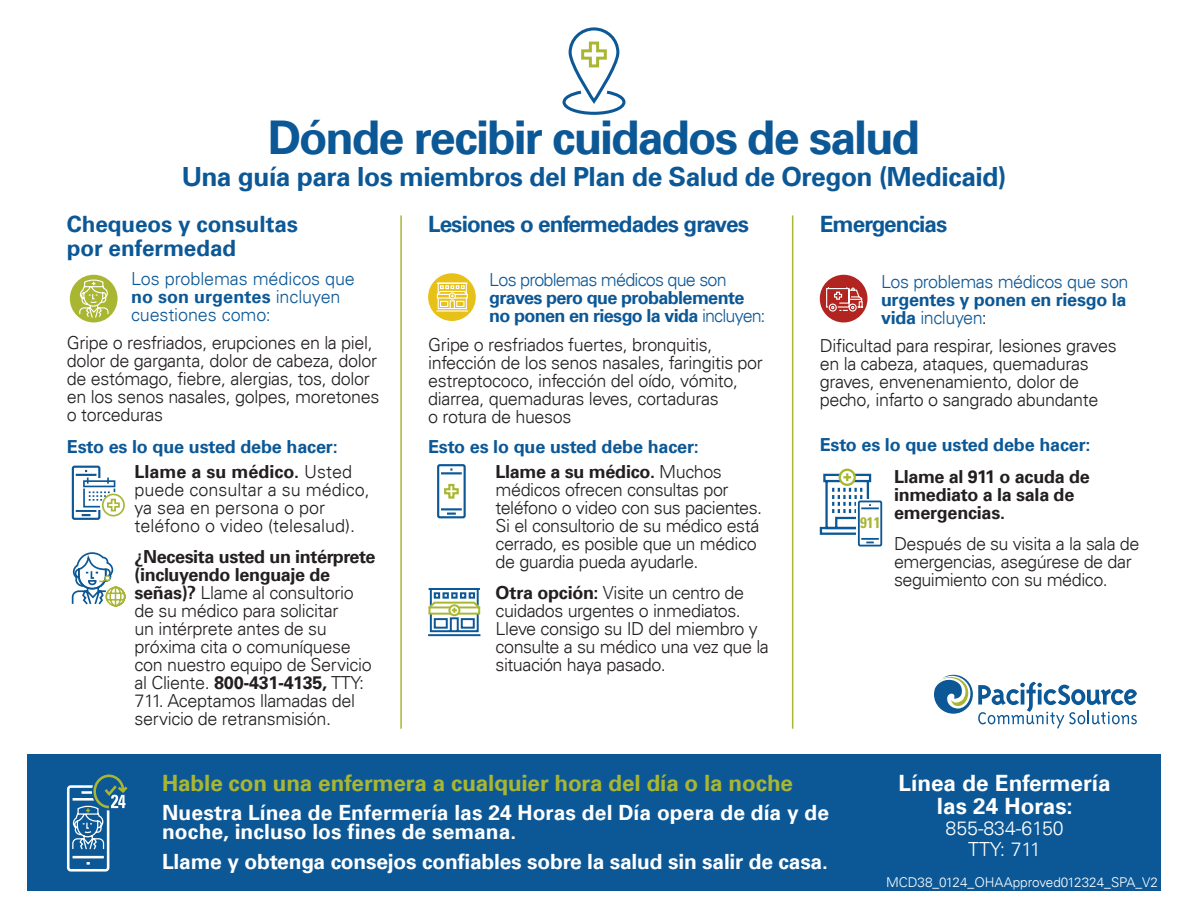
<style>
.page{position:relative;width:1188px;height:918px;background:#fff}
.page>*{position:absolute;margin:0;border:0;box-sizing:border-box;transform-origin:0 0}
.H1_new{font:700 46.65px "Univers LT";letter-spacing:-.04em;color:#0c5896}
.H1_small{font:700 26.4px "Univers LT";letter-spacing:-.02em;color:#0c5896}
.t1{font:700 22.5px "Univers LT";letter-spacing:-.005em;color:#a9b632}
.t2{font:700 22.5px "Univers LT";letter-spacing:-.04em;color:#0c5896}
.t3{font:700 22.5px/24px "Univers LT";letter-spacing:-.005em;color:#0c5896}
.t4{font:700 22.5px/22.5px "Univers LT";color:#fff;text-align:center}
.t5{font:700 21px/19.5px "Univers LT";color:#fff}
.t6{font:300 19.5px/21px "Univers LT";color:#fff;text-align:center}
.Body{font:300 18px/18px "Univers LT";letter-spacing:-.02em;color:#231f20}
.Body-2{font:300 18px/18px "Univers LT";letter-spacing:-.01em;color:#0c5896}
.Body-3{font:300 18px/18px "Univers LT";color:#231f20}
.Body-4{font:700 18px/18px "Univers LT";letter-spacing:-.035em;color:#0c5896}
.What_to_do{font:700 18px "Univers LT";letter-spacing:-.01em;color:#0c5896}
.Body-5{font:700 18px/18px "Univers LT";letter-spacing:-.015em;color:#231f20}
.Body-6{font:700 18px "Univers LT";letter-spacing:-.01em;color:#0c5896}
.t7{font:700 condensed 15.3px "Univers LT";color:#a9b632}
.t8{font:300 13.5px "Univers LT";color:#fff}
.s1{font-weight:700}
.s2{font-weight:300}
.s3{color:#231f20}
</style>
<div class="page">
<svg style="left:934px;top:675px;width:203px;height:54px"></svg>
<div style="left:27px;top:754px;width:1134px;height:137px;background:#0c5896"></div>
<svg style="left:67px;top:774px;width:61px;height:98px"></svg>
<svg style="left:428px;top:588px;width:53px;height:49px"></svg>
<svg style="left:437px;top:464px;width:29px;height:55px"></svg>
<hr style="left:400px;top:215px;width:2px;height:514px;background:#a9b632">
<hr style="left:792px;top:215px;width:1px;height:514px;background:#a9b632">
<svg style="left:71px;top:465px;width:54px;height:55px"></svg>
<svg style="left:819px;top:468px;width:64px;height:79px"></svg>
<div style="left:70px;top:275px;width:48px;height:47px;background:#a9b632;border-radius:50%"></div>
<svg style="left:79px;top:279px;width:30px;height:40px"></svg>
<div style="left:820px;top:275px;width:48px;height:47px;background:#b2241f;border-radius:50%"></div>
<svg style="left:826px;top:287px;width:38px;height:25px"></svg>
<div style="left:428px;top:273px;width:48px;height:48px;background:#e7c018;border-radius:50%"></div>
<svg style="left:436px;top:282px;width:32px;height:30px"></svg>
<div style="left:569px;top:27px;width:50px;height:76px;border:3px solid #0c5896;border-radius:24px"></div>
<svg style="left:562px;top:89px;width:64px;height:26px"></svg>
<svg style="left:581px;top:41px;width:26px;height:27px"></svg>
<svg style="left:71px;top:552px;width:55px;height:55px"></svg>
<h1 class="H1_new" style="left:268px;top:111px;width:654px">Dónde recibir cuidados de salud</h1>
<h1 class="H1_small" style="left:182px;top:161px;width:826px">Una guía para los miembros del Plan de Salud de Oregon (Medicaid)</h1>
<h2 class="t3" style="left:67px;top:212px;width:233px">Chequeos y consultas por enfermedad</h2>
<p class="Body-2" style="left:131px;top:270px;width:225px">Los problemas médicos que <span class="s1">no son urgentes</span> incluyen cuestiones como:</p>
<p class="Body" style="left:67px;top:334px;width:314px">Gripe o resfriados, erupciones en la piel, dolor de garganta, dolor de cabeza, dolor de estómago, fiebre, alergias, tos, dolor en los senos nasales, golpes, moretones o torceduras</p>
<h3 class="What_to_do" style="left:67px;top:436px;width:272px">Esto es lo que usted debe hacer:</h3>
<p class="Body-3" style="left:134px;top:462px;width:237px"><span class="s1">Llame a su médico.</span> Usted puede consultar a su médico, ya sea en persona o por teléfono o video (telesalud).</p>
<p class="Body" style="left:134px;top:548px;width:243px"><span class="s1">¿Necesita usted un intérprete (incluyendo lenguaje de señas)?</span> Llame al consultorio de su médico para solicitar<br>un intérprete antes de su próxima cita o comuníquese con nuestro equipo de Servicio al Cliente. <span class="s1">800-431-4135,</span> TTY:<br>711. Aceptamos llamadas del servicio de retransmisión.</p>
<h2 class="t2" style="left:428px;top:211px;width:322px">Lesiones o enfermedades graves</h2>
<p class="Body-4" style="left:489px;top:271px;width:278px"><span class="s2">Los problemas médicos que son </span>graves pero que probablemente no ponen en riesgo la vida <span class="s2">incluyen:</span></p>
<p class="Body" style="left:428px;top:336px;width:336px">Gripe o resfriados fuertes, bronquitis, infección de los senos nasales, faringitis por estreptococo, infección del oído, vómito, diarrea, quemaduras leves, cortaduras<br>o rotura de huesos</p>
<h3 class="What_to_do" style="left:428px;top:436px;width:272px">Esto es lo que usted debe hacer:</h3>
<p class="Body" style="left:496px;top:462px;width:268px"><span class="s1">Llame a su médico.</span> Muchos médicos ofrecen consultas por teléfono o video con sus pacientes.<br>Si el consultorio de su médico está cerrado, es posible que un médico de guardia pueda ayudarle.</p>
<p class="Body" style="left:496px;top:584px;width:275px"><span class="s1">Otra opción:</span> Visite un centro de cuidados urgentes o inmediatos.<br>Lleve consigo su ID del miembro y consulte a su médico una vez que la situación haya pasado.</p>
<h2 class="t2" style="left:820px;top:211px;width:129px">Emergencias</h2>
<p class="Body-2" style="left:881px;top:273px;width:249px;text-align:justify">Los problemas médicos que son <span class="s1">urgentes y ponen en riesgo la vida</span> incluyen<span class="s3">:</span></p>
<p class="Body" style="left:820px;top:337px;width:298px">Dificultad para respirar, lesiones graves en la cabeza, ataques, quemaduras graves, envenenamiento, dolor de pecho, infarto o sangrado abundante</p>
<p class="Body-6" style="left:820px;top:435px;width:272px">Esto es lo que usted debe hacer:</p>
<p class="Body-5" style="left:894px;top:468px;width:197px">Llame al 911 o acuda de inmediato a la sala de emergencias.</p>
<p class="Body" style="left:894px;top:535px;width:247px">Después de su visita a la sala de emergencias, asegúrese de dar seguimiento con su médico.</p>
<p class="t7" style="left:860px;top:513px;width:22px">911</p>
<p class="t1" style="left:162px;top:770px;width:632px">Hable con una enfermera a cualquier hora del día o la noche</p>
<p class="t5" style="left:162px;top:803px;width:669px">Nuestra Línea de Enfermería las 24 Horas del Día opera de día y de noche, incluso los fines de semana.</p>
<p class="t5" style="left:162px;top:852px;width:667px">Llame y obtenga consejos confiables sobre la salud sin salir de casa.</p>
<p class="t4" style="left:899px;top:772px;width:214px">Línea de Enfermería las 24 Horas:</p>
<p class="t6" style="left:945px;top:818px;width:120px">855-834-6150<br>TTY: 711</p>
<p class="t8" style="left:886px;top:874px;width:273px">MCD38_0124_OHAApproved012324_SPA_V2</p>
</div>
